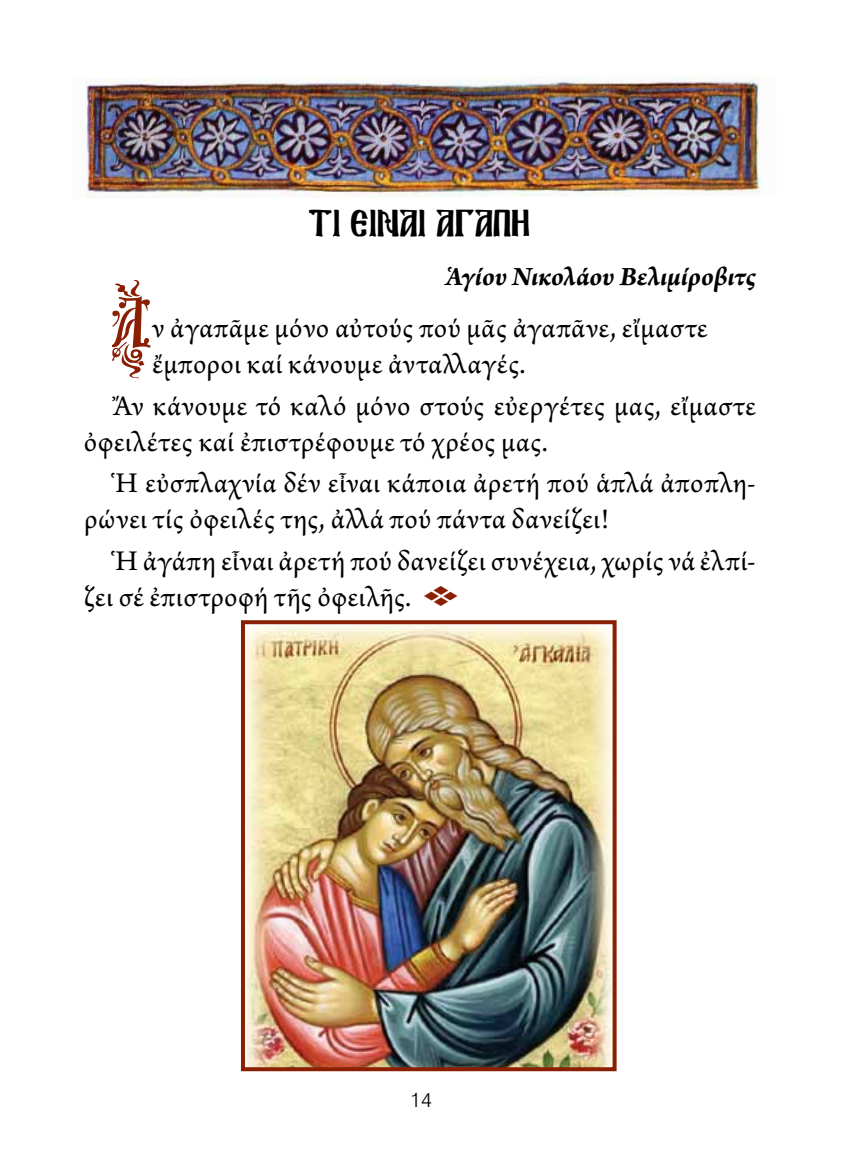
<style>
.page{position:relative;width:842px;height:1163px;background:#fff}
.page>*{position:absolute;margin:0;border:0;box-sizing:border-box;transform-origin:0 0}
.t1{font:100px "Mg Konstantinos Normal";color:#8a1f03}
.t2{font:33px "Mg Ekklisia Normal";color:#000;scale:.95 1}
.t3{font:30px/36px "Arno Pro";letter-spacing:.02em;color:#000}
.t4{font:italic 700 28px "Arno Pro";letter-spacing:-.005em;color:#000}
.t5{font:300 20px "UB Helvetica";color:#000}
.s1{font-family:"Type Embellishments One Let Plain";color:#8a1f03}
</style>
<div class="page">
<img style="left:86px;top:76px;width:675px;height:122px">
<img style="left:246px;top:625px;width:366px;height:441px">
<div style="left:241px;top:620px;width:376px;height:451px;border:4px solid #8a1f03"></div>
<p class="t2" style="left:309px;top:209px;width:235px">TI EINAI AGApH</p>
<p class="t4" style="left:446px;top:260px;width:312px">Ἁγίου Νικολάου Βελιμίροβιτς</p>
<h1 class="t1" style="left:112px;top:279px;width:45px">A</h1>
<p class="t3" style="left:152px;top:311px;width:557px">ν ἀγαπᾶμε μόνο αὐτούς πού μᾶς ἀγαπᾶνε, εἴμαστε ἔμποροι καί κάνουμε ἀνταλλαγές.</p>
<p class="t3" style="left:84px;top:389px;width:673px;text-indent:28px">Ἄν κάνουμε τό καλό μόνο στούς εὐεργέτες μας, εἴμαστε ὀφειλέτες καί ἐπιστρέφουμε τό χρέος μας.</p>
<p class="t3" style="left:84px;top:467px;width:673px;text-indent:28px">Ἡ εὐσπλαχνία δέν εἶναι κάποια ἀρετή πού ἁπλά ἀποπλη&shy;ρώνει τίς ὀφειλές της, ἀλλά πού πάντα δανείζει!</p>
<p class="t3" style="left:84px;top:544px;width:673px;text-indent:28px">Ἡ ἀγάπη εἶναι ἀρετή πού δανείζει συνέχεια, χωρίς νά ἐλπί&shy;ζει σέ ἐπιστροφή τῆς ὀφειλῆς. <span class="s1">E</span></p>
<p class="t5" style="left:410px;top:1087px;width:23px">14</p>
</div>
